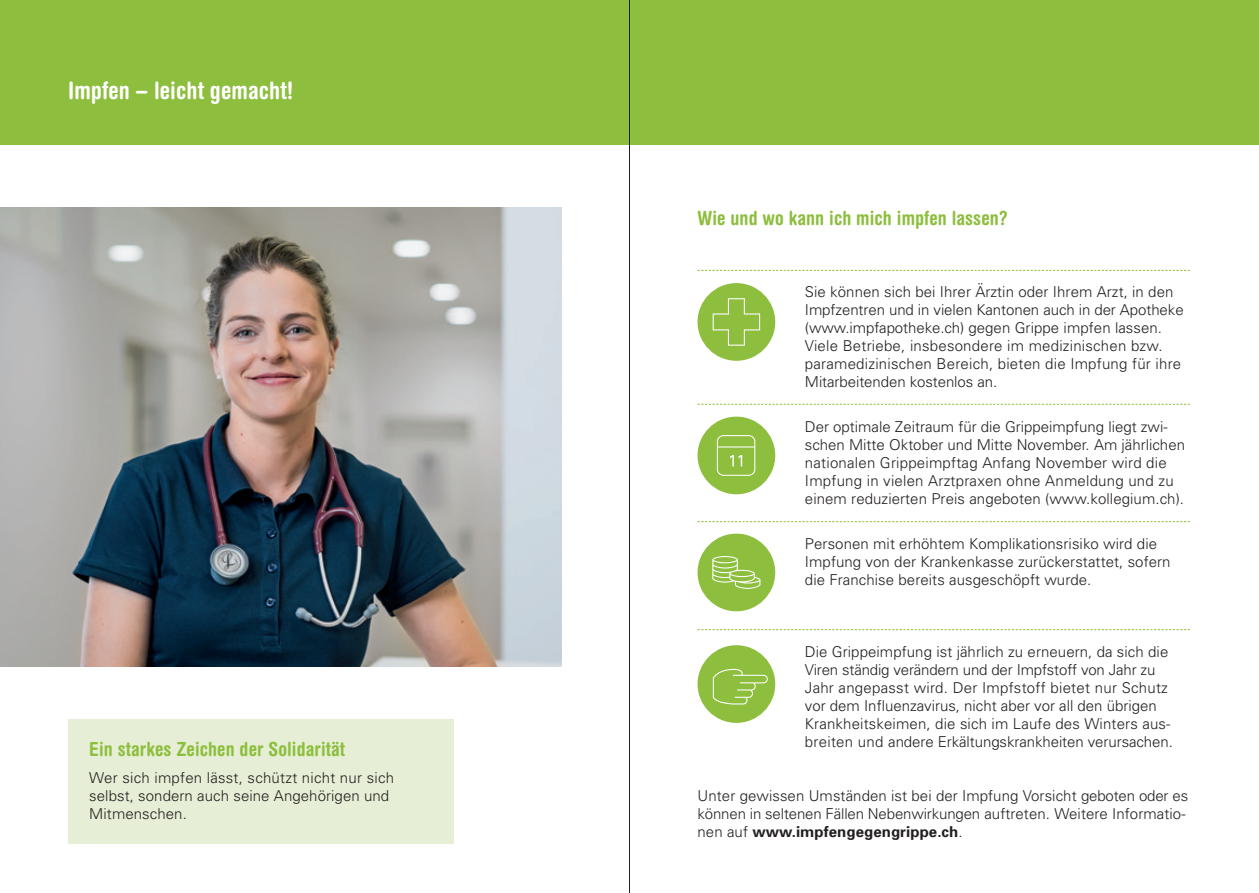
<style>
.page{position:relative;width:1259px;height:893px;background:#fff}
.page>*{position:absolute;margin:0;border:0;box-sizing:border-box;transform-origin:0 0}
.t1{font:700 condensed 24px "Helvetica Rounded";letter-spacing:.005em;color:#fff}
.t2{font:700 condensed 19.5px "Helvetica Rounded";letter-spacing:.005em;color:#8dbe3e}
.t3{font:300 15px/18px "Univers";letter-spacing:.005em;color:#231f20}
.s1{font-weight:700}
</style>
<div class="page">
<div style="left:0;top:0;width:1259px;height:145px;background:#8dbe3e"></div>
<div style="left:68px;top:719px;width:386px;height:124px;background:#e6efd5"></div>
<img style="left:0;top:207px;width:561px;height:459px">
<svg style="left:697px;top:404px;width:492px;height:1px"></svg>
<svg style="left:697px;top:521px;width:492px;height:1px"></svg>
<svg style="left:697px;top:629px;width:492px;height:1px"></svg>
<svg style="left:697px;top:270px;width:492px;height:1px"></svg>
<div style="left:697px;top:645px;width:78px;height:78px;background:#8dbe3e;border-radius:50%"></div>
<svg style="left:713px;top:669px;width:55px;height:35px"></svg>
<div style="left:697px;top:417px;width:78px;height:77px;background:#8dbe3e;border-radius:50%"></div>
<svg style="left:717px;top:435px;width:38px;height:41px"></svg>
<div style="left:697px;top:534px;width:78px;height:77px;background:#8dbe3e;border-radius:50%"></div>
<svg style="left:712px;top:556px;width:48px;height:33px"></svg>
<div style="left:697px;top:283px;width:78px;height:78px;background:#8dbe3e;border-radius:50%"></div>
<svg style="left:712px;top:298px;width:48px;height:48px"></svg>
<hr style="left:629px;top:0;width:1px;height:893px;background:#231f20">
<h1 class="t1" style="left:68px;top:76px;width:227px">Impfen – leicht gemacht!</h1>
<h2 class="t2" style="left:89px;top:737px;width:257px">Ein starkes Zeichen der Solidarität</h2>
<p class="t3" style="left:89px;top:768px;width:306px">Wer sich impfen lässt, schützt nicht nur sich selbst, sondern auch seine Angehörigen und<br>Mitmenschen.</p>
<h2 class="t2" style="left:697px;top:206px;width:312px">Wie und wo kann ich mich impfen lassen?</h2>
<p class="t3" style="left:805px;top:282px;width:380px">Sie können sich bei Ihrer Ärztin oder Ihrem Arzt, in den Impfzentren und in vielen Kantonen auch in der Apotheke (www.impfapotheke.ch) gegen Grippe impfen lassen.<br>Viele Betriebe, insbesondere im medizinischen bzw. paramedizinischen Bereich, bieten die Impfung für ihre Mitarbeitenden kostenlos an.</p>
<p class="t3" style="left:805px;top:417px;width:382px">Der optimale Zeitraum für die Grippeimpfung liegt zwi&shy;schen Mitte Oktober und Mitte November. Am jährlichen nationalen Grippeimpftag Anfang November wird die Impfung in vielen Arztpraxen ohne Anmeldung und zu einem reduzierten Preis angeboten (www.kollegium.ch).</p>
<p class="t3" style="left:805px;top:534px;width:367px">Personen mit erhöhtem Komplikationsrisiko wird die<br>Impfung von der Krankenkasse zurückerstattet, sofern die Franchise bereits ausgeschöpft wurde.</p>
<p class="t3" style="left:805px;top:642px;width:369px">Die Grippeimpfung ist jährlich zu erneuern, da sich die Viren ständig verändern und der Impfstoff von Jahr zu Jahr angepasst wird. Der Impfstoff bietet nur Schutz vor dem Influenzavirus, nicht aber vor all den übrigen Krankheitskeimen, die sich im Laufe des Winters aus&shy;breiten und andere Erkältungskrankheiten verursachen.</p>
<p class="t3" style="left:697px;top:786px;width:492px">Unter gewissen Umständen ist bei der Impfung Vorsicht geboten oder es können in seltenen Fällen Nebenwirkungen auftreten. Weitere Informatio&shy;nen auf <span class="s1">www.impfengegengrippe.ch</span>.</p>
</div>
